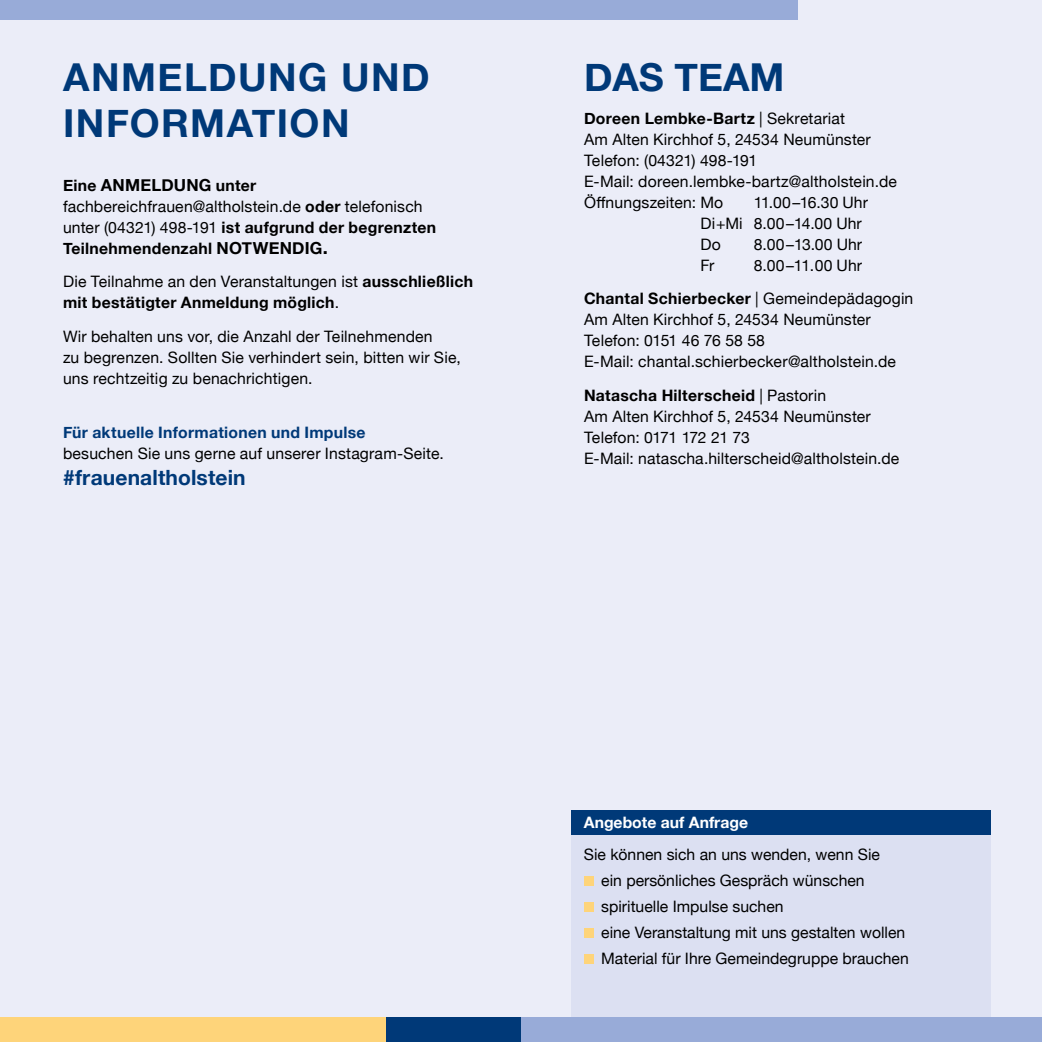
<style>
.page{position:relative;width:1042px;height:1042px;background:#ebedf8}
.page>*{position:absolute;margin:0;border:0;box-sizing:border-box;transform-origin:0 0}
.t1{font:700 38.5px/45.5px "Helvetica Neue";letter-spacing:.035em;color:#003978}
.t2{font:700 21px "Helvetica Neue";letter-spacing:.005em;color:#003978}
.t3{font:15.75px/21px "Helvetica Neue";letter-spacing:.01em;color:#000}
.t4{font:700 15.75px/21px "Helvetica Neue";letter-spacing:.02em;color:#000}
.t5{font:700 15.75px "Helvetica Neue";letter-spacing:.02em;color:#003978}
.t6{font:700 15.75px "Helvetica Neue";color:#fff}
.s1{font-weight:700}
.s2{font-weight:700;font-size:16.62px}
.s3{font-weight:700;font-size:18.38px}
.s4{font-weight:400}
</style>
<div class="page">
<div style="left:571px;top:835px;width:420px;height:207px;background:#dce0f2"></div>
<div style="left:0;top:1017px;width:387px;height:25px;background:#fed47a"></div>
<div style="left:386px;top:1017px;width:135px;height:25px;background:#003978"></div>
<div style="left:521px;top:1017px;width:521px;height:25px;background:#98abd8"></div>
<div style="left:0;top:0;width:798px;height:20px;background:#98abd8"></div>
<div style="left:584px;top:876px;width:10px;height:10px;background:#fed47a"></div>
<div style="left:584px;top:902px;width:10px;height:10px;background:#fed47a"></div>
<div style="left:584px;top:928px;width:10px;height:10px;background:#fed47a"></div>
<div style="left:584px;top:954px;width:10px;height:10px;background:#fed47a"></div>
<div style="left:571px;top:810px;width:420px;height:25px;background:#003978"></div>
<h1 class="t1" style="left:63px;top:56px;width:368px">ANMELDUNG UND<br>INFORMATION</h1>
<p class="t3" style="left:63px;top:176px;width:375px"><span class="s1">Eine</span> <span class="s2">ANMELDUNG</span> <span class="s1">unter </span>fachbereichfrauen@altholstein.de <span class="s1">oder</span> telefonisch unter (04321) 498-191 <span class="s1">ist aufgrund der begrenzten Teilnehmendenzahl</span> <span class="s2">NOTWENDIG</span><span class="s3">.</span></p>
<p class="t4" style="left:63px;top:272px;width:411px"><span class="s4">Die Teilnahme an den Veranstaltungen ist</span> ausschließlich mit bestätigter Anmeldung möglich<span class="s4">.</span></p>
<p class="t3" style="left:63px;top:327px;width:399px">Wir behalten uns vor, die Anzahl der Teilnehmenden<br>zu begrenzen. Sollten Sie verhindert sein, bitten wir Sie, uns rechtzeitig zu benachrichtigen.</p>
<p class="t5" style="left:63px;top:420px;width:304px">Für aktuelle Informationen und Impulse</p>
<p class="t3" style="left:63px;top:444px;width:382px">besuchen Sie uns gerne auf unserer Instagram-Seite.</p>
<h2 class="t2" style="left:63px;top:461px;width:184px">#frauenaltholstein</h2>
<h1 class="t1" style="left:584px;top:55px;width:202px">DAS TEAM</h1>
<p class="t3" style="left:584px;top:109px;width:314px"><span class="s1">Doreen Lembke-Bartz</span> | Sekretariat<br>Am Alten Kirchhof 5, 24534 Neumünster Telefon: (04321) 498-191<br>E-Mail: doreen.lembke-bartz@altholstein.de Öffnungszeiten: Mo</p>
<p class="t3" style="left:700px;top:193px;width:169px;text-indent:53px">11.00–16.30 Uhr<br>Di+Mi 8.00–14.00 Uhr<br>Do</p>
<p class="t3" style="left:754px;top:235px;width:110px">8.00–13.00 Uhr</p>
<p class="t3" style="left:584px;top:250px;width:331px;line-height:33.4px;text-indent:170px">8.00–11.00 Uhr<br><span class="s1">Chantal Schierbecker</span> | Gemeindepädagogin</p>
<p class="t3" style="left:584px;top:310px;width:313px">Am Alten Kirchhof 5, 24534 Neumünster<br>Telefon: 0151 46 76 58 58<br>E-Mail: chantal.schierbecker@altholstein.de</p>
<p class="t3" style="left:584px;top:386px;width:317px"><span class="s1">Natascha Hilterscheid</span> | Pastorin<br>Am Alten Kirchhof 5, 24534 Neumünster Telefon: 0171 172 21 73<br>E-Mail: natascha.hilterscheid@altholstein.de</p>
<p class="t3" style="left:700px;top:256px;width:15px">Fr</p>
<p class="t6" style="left:584px;top:810px;width:166px">Angebote auf Anfrage</p>
<p class="t3" style="left:601px;top:842px;width:309px;line-height:25.9px;text-indent:-17px">Sie können sich an uns wenden, wenn Sie<br>ein persönliches Gespräch wünschen spirituelle Impulse suchen<br>eine Veranstaltung mit uns gestalten wollen Material für Ihre Gemeindegruppe brauchen</p>
</div>
